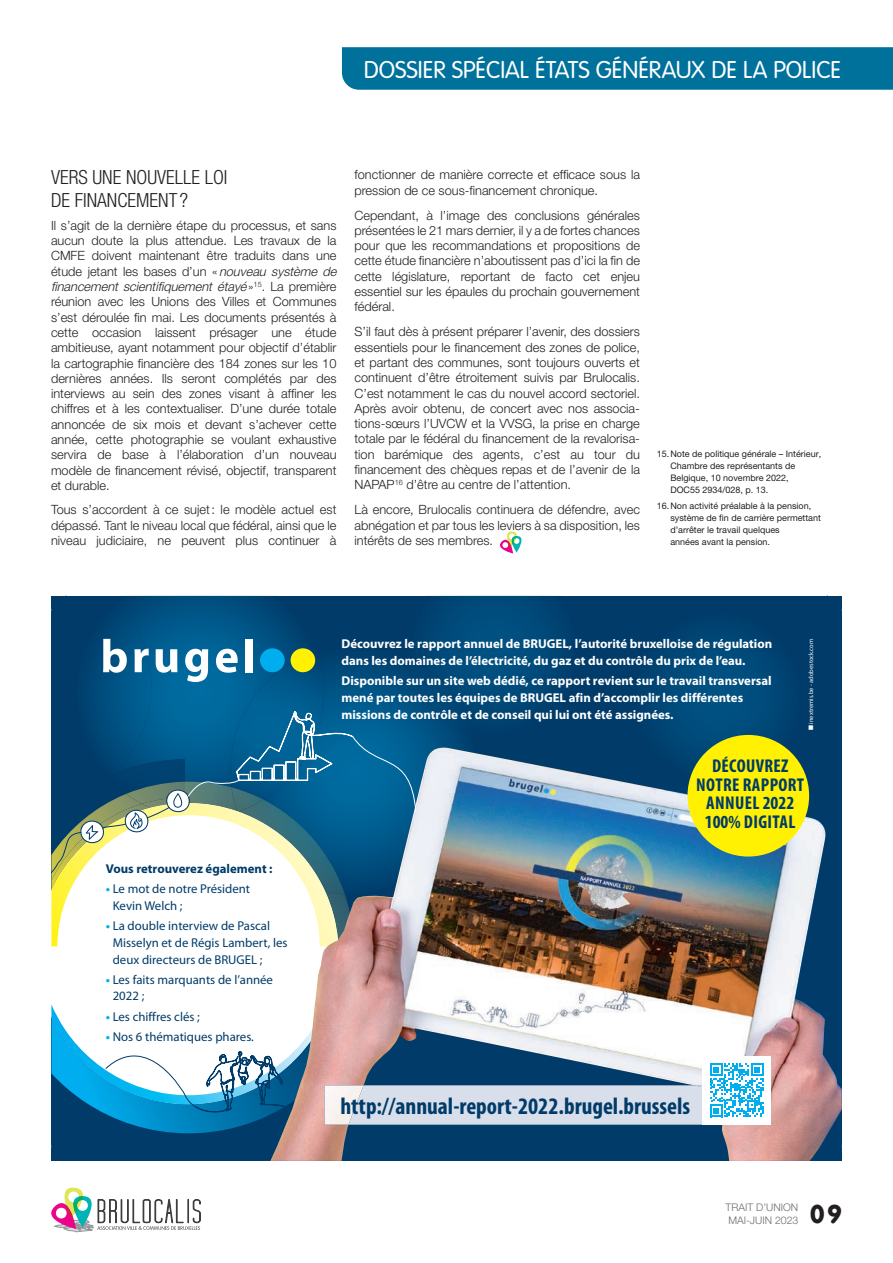
<style>
.page{position:relative;width:893px;height:1263px;background:#fff}
.page>*{position:absolute;margin:0;border:0;box-sizing:border-box;transform-origin:0 0}
.t1{font:27px "VAG Rundschrift D";color:#231f20}
.t2{font:300 25.5px "VAG Rundschrift D";color:#fff}
.t3{font:700 condensed 23.7px "Myriad Pro";color:#003b69}
.t4{font:300 condensed 19.5px/23.4px "Helvetica Neue LT Pro";color:#231f20}
.t5{font:700 condensed 18.6px/18.6px "Myriad Pro";letter-spacing:.02em;color:#003b69;text-align:center}
.t6{font:300 12.75px/15.3px "Helvetica Neue LT Pro";color:#231f20;text-align:justify}
.t7{font:700 12.75px/16.6px "Myriad Pro";color:#fff}
.t8{font:12.75px/16.6px "Myriad Pro";color:#003b69}
.t9{font:700 12.75px "Myriad Pro";color:#003b69}
.t10{font:300 10.5px/12.6px "Helvetica Neue LT Pro";color:#6c6d70}
.t11{font:9px/12px "Helvetica Neue LT Pro";color:#231f20}
.t12{font:6.45px "Myriad Pro";color:#fff}
.s1{font-style:italic}
.s2{font-weight:700;color:#00aeef}
</style>
<div class="page">
<svg style="left:500px;top:531px;width:22px;height:22px"></svg>
<img style="left:51px;top:596px;width:791px;height:565px">
<img style="left:116px;top:596px;width:201px;height:102px">
<svg style="left:99px;top:608px;width:9px;height:10px"></svg>
<svg style="left:540px;top:595px;width:21px;height:1px"></svg>
<img style="left:474px;top:596px;width:106px;height:139px">
<img style="left:410px;top:596px;width:16px;height:33px">
<img style="left:264px;top:645px;width:215px;height:250px">
<img style="left:230px;top:651px;width:94px;height:47px">
<img style="left:408px;top:657px;width:66px;height:76px">
<svg style="left:51px;top:946px;width:219px;height:58px"></svg>
<img style="left:270px;top:748px;width:171px;height:413px">
<svg style="left:103px;top:639px;width:24px;height:34px"></svg>
<svg style="left:134px;top:649px;width:15px;height:23px"></svg>
<svg style="left:156px;top:649px;width:21px;height:24px"></svg>
<svg style="left:185px;top:649px;width:23px;height:33px"></svg>
<svg style="left:216px;top:649px;width:22px;height:24px"></svg>
<div style="left:245px;top:639px;width:7px;height:33px;background:#fff"></div>
<div style="left:260px;top:648px;width:25px;height:24px;background:#00aeef;border-radius:50%"></div>
<div style="left:291px;top:648px;width:24px;height:24px;background:#fff101;border-radius:50%"></div>
<svg style="left:51px;top:698px;width:366px;height:248px"></svg>
<img style="left:631px;top:610px;width:173px;height:172px">
<img style="left:632px;top:612px;width:68px;height:79px">
<div style="left:687px;top:735px;width:122px;height:121px;background:#fff101;border-radius:50%"></div>
<img style="left:324px;top:1085px;width:25px;height:40px">
<div style="left:702px;top:1056px;width:69px;height:69px;background:#fff"></div>
<svg style="left:349px;top:1063px;width:415px;height:62px;background:#9cb6cc"></svg>
<svg style="left:51px;top:1004px;width:261px;height:129px"></svg>
<svg style="left:51px;top:1187px;width:150px;height:45px"></svg>
<div style="left:342px;top:47px;width:551px;height:43px;background:#00719b"></div>
<h2 class="t2" style="left:364px;top:55px;width:479px">DOSSIER SPÉCIAL ÉTATS GÉNÉRAUX DE LA POLICE</h2>
<h3 class="t4" style="left:51px;top:165px;width:178px">VERS UNE NOUVELLE LOI<br>DE FINANCEMENT ?</h3>
<p class="t6" style="left:51px;top:217px;width:290px;text-align:left">Il s’agit de la dernière étape du processus, et sans aucun doute la plus attendue. Les travaux de la CMFE doivent maintenant être traduits dans une étude jetant les bases d’un «<span class="s1">nouveau système de financement scientifiquement étayé</span>» <sup>1</sup> <sup>5</sup> . L a p r e m i è r e réunion avec les Unions des Villes et Communes s’est déroulée fin mai. Les documents présentés à cette occasion laissent présager une étude ambitieuse, ayant notamment pour objectif d’établir la cartographie financière des 184 zones sur les 10 dernières années. Ils seront complétés par des interviews au sein des zones visant à affiner les chiffres et à les contextualiser. D’une durée totale annoncée de six mois et devant s’achever cette année, cette photographie se voulant exhaustive servira de base à l’élaboration d’un nouveau modèle de financement révisé, objectif, transparent et durable.</p>
<p class="t6" style="left:51px;top:502px;width:287px">Tous s’accordent à ce sujet: le modèle actuel est dépassé. Tant le niveau local que fédéral, ainsi que le niveau judiciaire, ne peuvent plus continuer à</p>
<p class="t6" style="left:354px;top:167px;width:287px">fonctionner de manière correcte et efficace sous la pression de ce sous-financement chronique.</p>
<p class="t6" style="left:354px;top:207px;width:287px">Cependant, à l’image des conclusions générales présentées le 21 mars dernier, il y a de fortes chances pour que les recommandations et propositions de cette étude financière n’aboutissent pas d’ici la fin de cette législature, reportant de facto cet enjeu essentiel sur les épaules du prochain gouvernement fédéral.</p>
<p class="t6" style="left:354px;top:324px;width:287px">S’il faut dès à présent préparer l’avenir, des dossiers essentiels pour le financement des zones de police, et partant des communes, sont toujours ouverts et continuent d’être étroitement suivis par Brulocalis.<br>C’est notamment le cas du nouvel accord sectoriel.<br>Après avoir obtenu, de concert avec nos associa&shy;tions-sœurs l’UVCW et la VVSG, la prise en charge totale par le fédéral du financement de la revalorisa&shy;tion barémique des agents, c’est au tour du financement des chèques repas et de l’avenir de la NAPAP<sup>16</sup> d’être au centre de l’attention.</p>
<p class="t6" style="left:354px;top:502px;width:287px">Là encore, Brulocalis continuera de défendre, avec abnégation et par tous les leviers à sa disposition, les intérêts de ses membres.</p>
<p class="t11" style="left:670px;top:447px;width:152px;text-indent:-14px">15.Note de politique générale – Intérieur,<br>Chambre des représentants de<br>Belgique, 10 novembre 2022,<br>DOC55 2934/028, p. 13.</p>
<p class="t11" style="left:670px;top:500px;width:152px;text-indent:-14px">16.Non activité préalable à la pension, système de fin de carrière permettant d’arrêter le travail quelques<br>années avant la pension.</p>
<p class="t9" style="left:106px;top:862px;width:168px">Vous retrouverez également :</p>
<p class="t8" style="left:113px;top:881px;width:139px;text-indent:-7px"><span class="s2">•</span> Le mot de notre Président<br>Kevin Welch ;</p>
<p class="t8" style="left:113px;top:918px;width:176px;text-indent:-7px"><span class="s2">•</span> La double interview de Pascal<br>Misselyn et de Régis Lambert, les deux directeurs de BRUGEL ;</p>
<p class="t8" style="left:113px;top:971px;width:162px;text-indent:-7px"><span class="s2">•</span> Les faits marquants de l’année<br>2022 ;</p>
<p class="t8" style="left:106px;top:1008px;width:96px"><span class="s2">•</span> Les chiffres clés ;</p>
<p class="t8" style="left:106px;top:1028px;width:150px"><span class="s2">•</span> Nos 6 thématiques phares.</p>
<p class="t12" style="left:807px;top:730px;width:93px;rotate:-90deg">■ inextremis.be - adobestock.com</p>
<p class="t7" style="left:341px;top:636px;width:432px">Découvrez le rapport annuel de BRUGEL, l’autorité bruxelloise de régulation dans les domaines de l’électricité, du gaz et du contrôle du prix de l’eau.</p>
<p class="t7" style="left:341px;top:673px;width:432px">Disponible sur un site web dédié, ce rapport revient sur le travail transversal mené par toutes les équipes de BRUGEL afin d’accomplir les différentes missions de contrôle et de conseil qui lui ont été assignées.</p>
<h3 class="t5" style="left:696px;top:757px;width:110px">DÉCOUVREZ<br>NOTRE RAPPORT<br>ANNUEL 2022<br>100% DIGITAL</h3>
<h3 class="t3" style="left:340px;top:1093px;width:351px">http://annual-report-2022.brugel.brussels</h3>
<p class="t10" style="left:726px;top:1201px;width:74px">TRAIT D’UNION<br>Mai-Juin</p>
<p class="t10" style="left:775px;top:1213px;width:25px">2023</p>
<h1 class="t1" style="left:809px;top:1198px;width:34px">09</h1>
</div>
